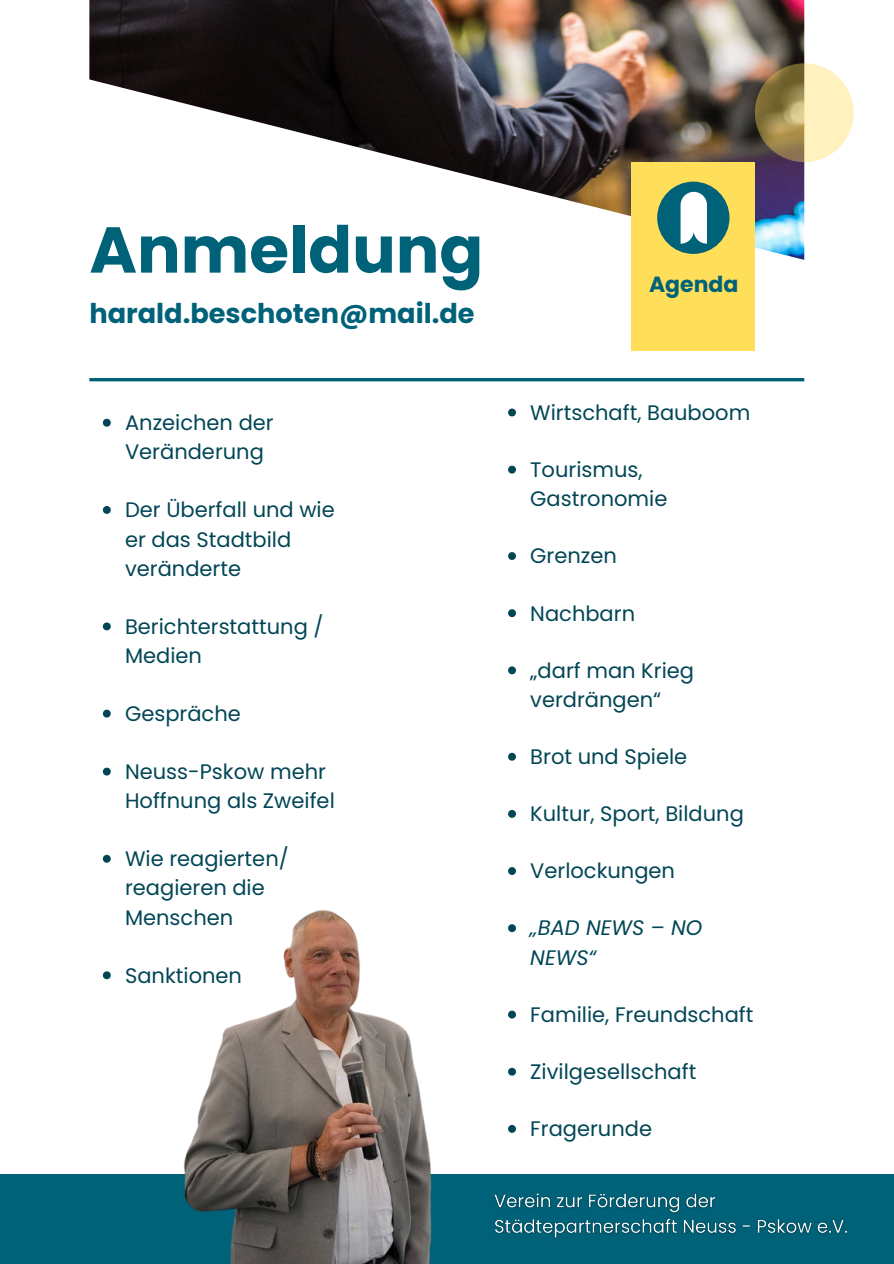
<style>
.page{position:relative;width:894px;height:1264px;background:#fff}
.page>*{position:absolute;margin:0;border:0;box-sizing:border-box;transform-origin:0 0}
.t1{font:700 64.65px "Poppins";color:#006279}
.t2{font:700 27.15px "Poppins";color:#006279}
.t3{font:700 21.9px "Poppins";color:#006279}
.t4{font:21px/29.2px "Poppins";color:#024656}
.t5{font:italic 21px/29.2px "Poppins";color:#024656}
</style>
<div class="page">
<hr style="left:89px;top:378px;width:715px;height:3px;background:#006279">
<div style="left:0;top:1174px;width:893px;height:89px;background:#006279"></div>
<img style="left:89px;top:0;width:714px;height:260px">
<svg style="left:754px;top:63px;width:99px;height:99px;background:#c6b681"></svg>
<div style="left:631px;top:162px;width:123px;height:189px;background:#ffde59"></div>
<div style="left:657px;top:182px;width:72px;height:72px;background:#006279;border-radius:50%"></div>
<svg style="left:680px;top:192px;width:26px;height:52px"></svg>
<img style="left:183px;top:910px;width:332px;height:353px">
<svg style="left:103px;top:419px;width:8px;height:7px"></svg>
<svg style="left:103px;top:506px;width:8px;height:8px"></svg>
<svg style="left:103px;top:622px;width:8px;height:8px"></svg>
<svg style="left:103px;top:709px;width:8px;height:8px"></svg>
<svg style="left:103px;top:767px;width:8px;height:8px"></svg>
<svg style="left:103px;top:854px;width:8px;height:8px"></svg>
<svg style="left:103px;top:971px;width:8px;height:8px"></svg>
<img style="left:489px;top:1187px;width:359px;height:57px">
<svg style="left:508px;top:552px;width:8px;height:8px"></svg>
<svg style="left:508px;top:609px;width:8px;height:8px"></svg>
<svg style="left:508px;top:666px;width:8px;height:8px"></svg>
<svg style="left:508px;top:752px;width:8px;height:8px"></svg>
<svg style="left:508px;top:810px;width:8px;height:7px"></svg>
<svg style="left:508px;top:867px;width:8px;height:8px"></svg>
<svg style="left:508px;top:924px;width:8px;height:8px"></svg>
<svg style="left:508px;top:1010px;width:8px;height:8px"></svg>
<svg style="left:508px;top:1067px;width:8px;height:8px"></svg>
<svg style="left:508px;top:1124px;width:8px;height:8px"></svg>
<svg style="left:508px;top:408px;width:8px;height:8px"></svg>
<svg style="left:508px;top:465px;width:8px;height:8px"></svg>
<p class="t1" style="left:89px;top:205px;width:395px">Anmeldung</p>
<p class="t2" style="left:89px;top:295px;width:386px">harald.beschoten@mail.de</p>
<h3 class="t4" style="left:125px;top:408px;width:150px">Anzeichen der<br>Veränderung</h3>
<h1 class="t4" style="left:125px;top:495px;width:211px">Der Überfall und wie er das Stadtbild veränderte</h1>
<h2 class="t4" style="left:125px;top:611px;width:200px">Berichterstattung /<br>Medien</h2>
<p class="t4" style="left:125px;top:699px;width:117px">Gespräche</p>
<p class="t4" style="left:125px;top:757px;width:211px">Neuss-Pskow mehr<br>Hoffnung als Zweifel</p>
<p class="t4" style="left:125px;top:844px;width:165px">Wie reagierten/ reagieren die<br>Menschen</p>
<p class="t4" style="left:125px;top:960px;width:118px">Sanktionen</p>
<p class="t3" style="left:649px;top:269px;width:91px">Agenda</p>
<p class="t4" style="left:530px;top:398px;width:221px">Wirtschaft, Bauboom</p>
<p class="t4" style="left:530px;top:455px;width:139px">Tourismus,<br>Gastronomie</p>
<p class="t4" style="left:530px;top:541px;width:88px">Grenzen</p>
<p class="t4" style="left:530px;top:598px;width:106px">Nachbarn</p>
<p class="t4" style="left:530px;top:655px;width:165px">„darf man Krieg verdrängen“</p>
<p class="t4" style="left:530px;top:742px;width:158px">Brot und Spiele</p>
<p class="t4" style="left:530px;top:799px;width:215px">Kultur, Sport, Bildung</p>
<p class="t4" style="left:530px;top:856px;width:146px">Verlockungen</p>
<p class="t5" style="left:530px;top:913px;width:173px">„BAD NEWS – NO<br>NEWS“</p>
<p class="t4" style="left:530px;top:999px;width:224px">Familie, Freundschaft</p>
<p class="t4" style="left:530px;top:1057px;width:167px">Zivilgesellschaft</p>
<p class="t4" style="left:530px;top:1114px;width:123px">Fragerunde</p>
</div>
